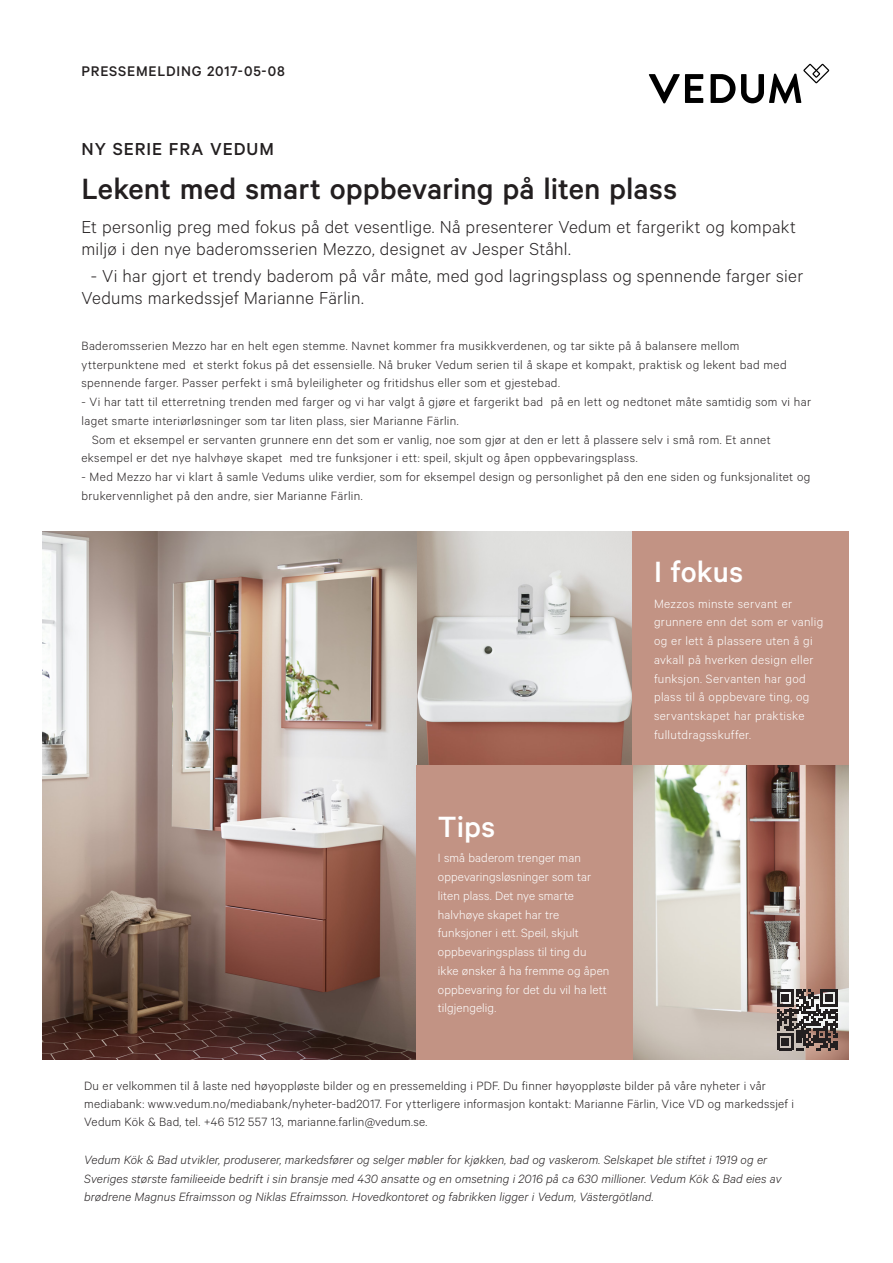
<style>
.page{position:relative;width:893px;height:1263px;background:#fff}
.page>*{position:absolute;margin:0;border:0;box-sizing:border-box;transform-origin:0 0}
.Rubrik_A{font:500 33px "Calibre";color:#231f20}
.Rubrik_A-2{font:500 33px "Calibre";color:#fff}
.inledning{font:300 19.5px/22.5px "Calibre";letter-spacing:.015em;color:#231f20}
.Rubrik_B{font:500 19.5px "Calibre";letter-spacing:.05em;color:#231f20}
.Rubrik_C{font:500 15.75px "Calibre";letter-spacing:.05em;color:#231f20}
.Brödtext_A{font:300 13.5px/18.8px "Calibre";letter-spacing:.025em;color:#231f20}
.Brödtext_A-2{font:300 13.5px/18.8px "Calibre";letter-spacing:.01em;color:#fff}
.Brödtext_A-3{font:italic 300 13.5px "Calibre";letter-spacing:.005em;color:#231f20}
</style>
<div class="page">
<svg style="left:649px;top:74px;width:54px;height:29px"></svg>
<svg style="left:711px;top:64px;width:118px;height:39px"></svg>
<img style="left:417px;top:531px;width:216px;height:234px">
<img style="left:633px;top:765px;width:216px;height:295px">
<img style="left:43px;top:531px;width:374px;height:528px">
<div style="left:633px;top:531px;width:216px;height:234px;background:#c29384"></div>
<div style="left:417px;top:765px;width:216px;height:295px;background:#c29384"></div>
<svg style="left:777px;top:989px;width:61px;height:61px"></svg>
<p class="Rubrik_C" style="left:81px;top:62px;width:205px">PRESSEMELDING 2017-05-08</p>
<p class="Rubrik_B" style="left:81px;top:138px;width:194px">NY SERIE FRA VEDUM</p>
<p class="Rubrik_A" style="left:81px;top:170px;width:597px">Lekent med smart oppbevaring på liten plass</p>
<p class="inledning" style="left:81px;top:214px;width:716px">Et personlig preg med fokus på det vesentlige. Nå presenterer Vedum et fargerikt og kompakt miljø i den nye baderomsserien Mezzo, designet av Jesper Ståhl.</p>
<p class="inledning" style="left:81px;top:264px;width:723px;text-indent:9px">- Vi har gjort et trendy baderom på vår måte, med god lagringsplass og spennende farger sier<br>Vedums markedssjef Marianne Färlin.</p>
<p class="Brödtext_A" style="left:81px;top:336px;width:707px">Baderomsserien Mezzo har en helt egen stemme. Navnet kommer fra musikkverdenen, og tar sikte på å balansere mellom ytterpunktene med et sterkt fokus på det essensielle. Nå bruker Vedum serien til å skape et kompakt, praktisk og lekent bad med spennende farger. Passer perfekt i små byleiligheter og fritidshus eller som et gjestebad.</p>
<p class="Brödtext_A" style="left:81px;top:392px;width:731px">- Vi har tatt til etterretning trenden med farger og vi har valgt å gjøre et fargerikt bad på en lett og nedtonet måte samtidig som vi har laget smarte interiørløsninger som tar liten plass, sier Marianne Färlin.</p>
<p class="Brödtext_A" style="left:81px;top:429px;width:691px;text-indent:11px">Som et eksempel er servanten grunnere enn det som er vanlig, noe som gjør at den er lett å plassere selv i små rom. Et annet eksempel er det nye halvhøye skapet med tre funksjoner i ett: speil, skjult og åpen oppbevaringsplass.</p>
<p class="Brödtext_A" style="left:81px;top:467px;width:730px">- Med Mezzo har vi klart å samle Vedums ulike verdier, som for eksempel design og personlighet på den ene siden og funksjonalitet og brukervennlighet på den andre, sier Marianne Färlin.</p>
<p class="Rubrik_A-2" style="left:438px;top:808px;width:59px">Tips</p>
<p class="Brödtext_A-2" style="left:438px;top:848px;width:173px">I små baderom trenger man oppevaringsløsninger som tar liten plass. Det nye smarte halvhøye skapet har tre funksjoner i ett. Speil, skjult oppbevaringsplass til ting du ikke ønsker å ha fremme og åpen oppbevaring for det du vil ha lett tilgjengelig.</p>
<p class="Rubrik_A-2" style="left:654px;top:553px;width:91px">I fokus</p>
<p class="Brödtext_A-2" style="left:654px;top:593px;width:171px">Mezzos minste servant er grunnere enn det som er vanlig og er lett å plassere uten å gi avkall på hverken design eller funksjon. Servanten har god plass til å oppbevare ting, og servantskapet har praktiske fullutdragsskuffer.</p>
<p class="Brödtext_A" style="left:84px;top:1076px;width:683px">Du er velkommen til å laste ned høyoppløste bilder og en pressemelding i PDF. Du finner høyoppløste bilder på våre nyheter i vår</p>
<p class="Brödtext_A" style="left:84px;top:1094px;width:711px;line-height:18px">mediabank: www.vedum.no/mediabank/nyheter-bad2017. For ytterligere informasjon kontakt: Marianne Färlin, Vice VD og markedssjef i<br>Vedum Kök &amp; Bad, tel. +46 512 557 13, marianne.farlin@vedum.se.</p>
<p class="Brödtext_A-3" style="left:84px;top:1152px;width:685px">Vedum Kök &amp; Bad utvikler, produserer, markedsfører og selger møbler for kjøkken, bad og vaskerom. Selskapet ble stiftet i 1919 og er</p>
<p class="Brödtext_A-3" style="left:84px;top:1170px;width:699px">Sveriges største familieeide bedrift i sin bransje med 430 ansatte og en omsetning i 2016 på ca 630 millioner. Vedum Kök &amp; Bad eies av</p>
<p class="Brödtext_A-3" style="left:84px;top:1189px;width:571px">brødrene Magnus Efraimsson og Niklas Efraimsson. Hovedkontoret og fabrikken ligger i Vedum, Västergötland.</p>
</div>
